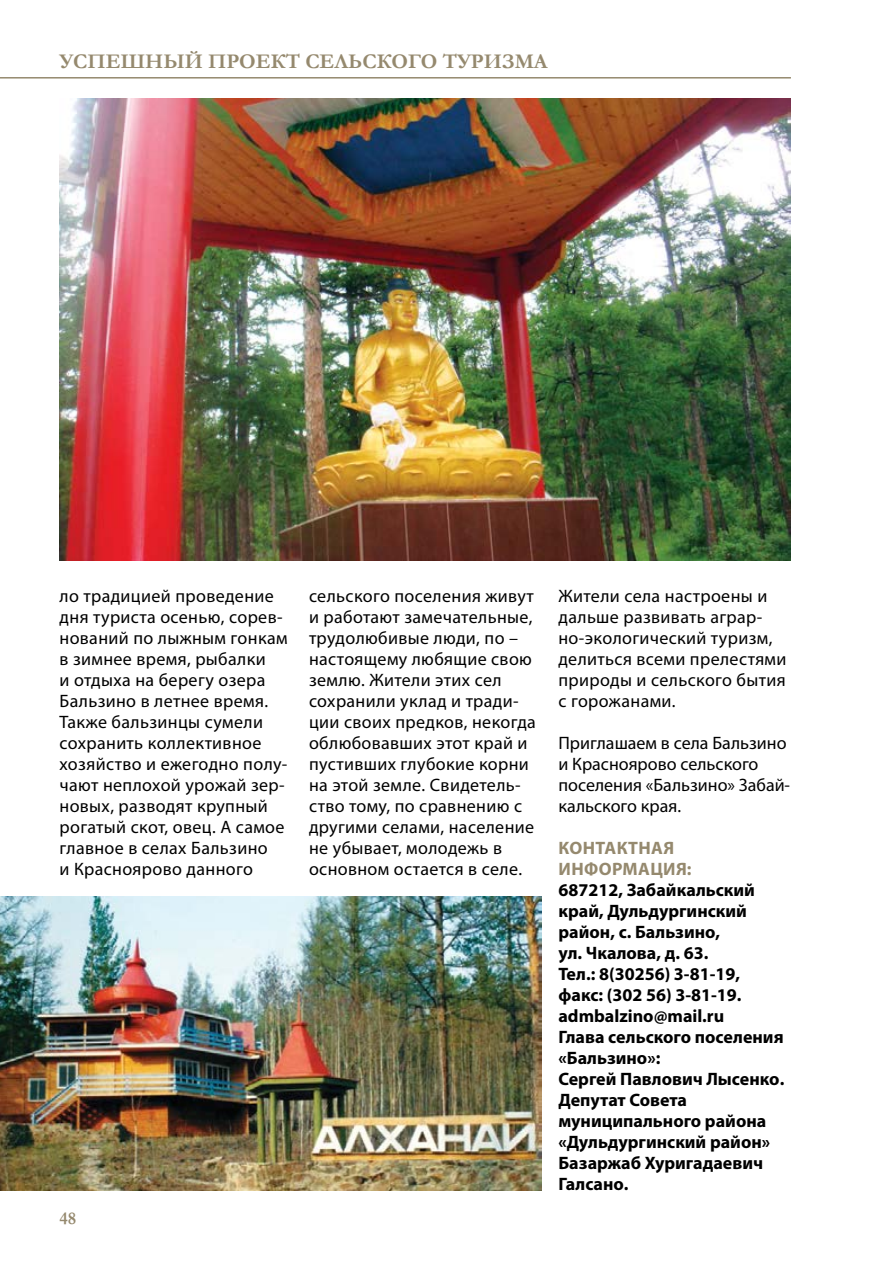
<style>
.page{position:relative;width:893px;height:1263px;background:#fff}
.page>*{position:absolute;margin:0;border:0;box-sizing:border-box;transform-origin:0 0}
.t1{font:700 21px "Garamond";color:#95896e}
.t2{font:18px/21px "Myriad Pro";letter-spacing:.02em;color:#000}
.t3{font:700 18px/21px "Myriad Pro";color:#000}
.t4{font:18px/21px "Myriad Pro";color:#000}
.t5{font:700 18px/21px "Myriad Pro";letter-spacing:.02em;color:#95896e}
.t6{font:700 18px "Garamond";color:#95896e}
</style>
<div class="page">
<hr style="left:0;top:77px;width:791px;height:2px;background:#95896e">
<img style="left:0;top:896px;width:541px;height:294px">
<img style="left:60px;top:98px;width:731px;height:462px">
<p class="t1" style="left:60px;top:47px;width:490px">УСПЕШНЫЙ ПРОЕКТ СЕЛЬСКОГО ТУРИЗМА</p>
<p class="t2" style="left:60px;top:585px;width:230px">ло традицией проведение дня туриста осенью, сорев&shy;нований по лыжным гонкам в зимнее время, рыбалки<br>и отдыха на берегу озера<br>Бальзино в летнее время.<br>Также бальзинцы сумели сохранить коллективное хозяйство и ежегодно полу&shy;чают неплохой урожай зер&shy;новых, разводят крупный рогатый скот, овец. А самое главное в селах Бальзино<br>и Красноярово данного</p>
<p class="t2" style="left:309px;top:585px;width:228px">сельского поселения живут и работают замечательные, трудолюбивые люди, по – настоящему любящие свою землю. Жители этих сел сохранили уклад и тради&shy;ции своих предков, некогда облюбовавших этот край и пустивших глубокие корни на этой земле. Свидетель&shy;ство тому, по сравнению с другими селами, население не убывает, молодежь в основном остается в селе.</p>
<p class="t2" style="left:558px;top:585px;width:230px">Жители села настроены и дальше развивать аграр&shy;но-экологический туризм, делиться всеми прелестями природы и сельского бытия с горожанами.</p>
<p class="t4" style="left:558px;top:732px;width:233px">Приглашаем в села Бальзино и Красноярово сельского поселения «Бальзино» Забай&shy;кальского края.</p>
<p class="t5" style="left:559px;top:837px;width:135px">КОНТАКТНАЯ<br>ИНФОРМАЦИЯ:</p>
<p class="t3" style="left:558px;top:879px;width:227px">687212, Забайкальский край, Дульдургинский район, с. Бальзино,<br>ул. Чкалова, д. 63.<br>Тел.: 8(30256) 3-81-19, факс: (302 56) 3-81-19. admbalzino@mail.ru<br>Глава сельского поселения «Бальзино»:<br>Сергей Павлович Лысенко.<br>Депутат Совета муниципального района «Дульдургинский район»<br>Базаржаб Хуригадаевич<br>Галсано.</p>
<p class="t6" style="left:60px;top:1206px;width:18px">48</p>
</div>
